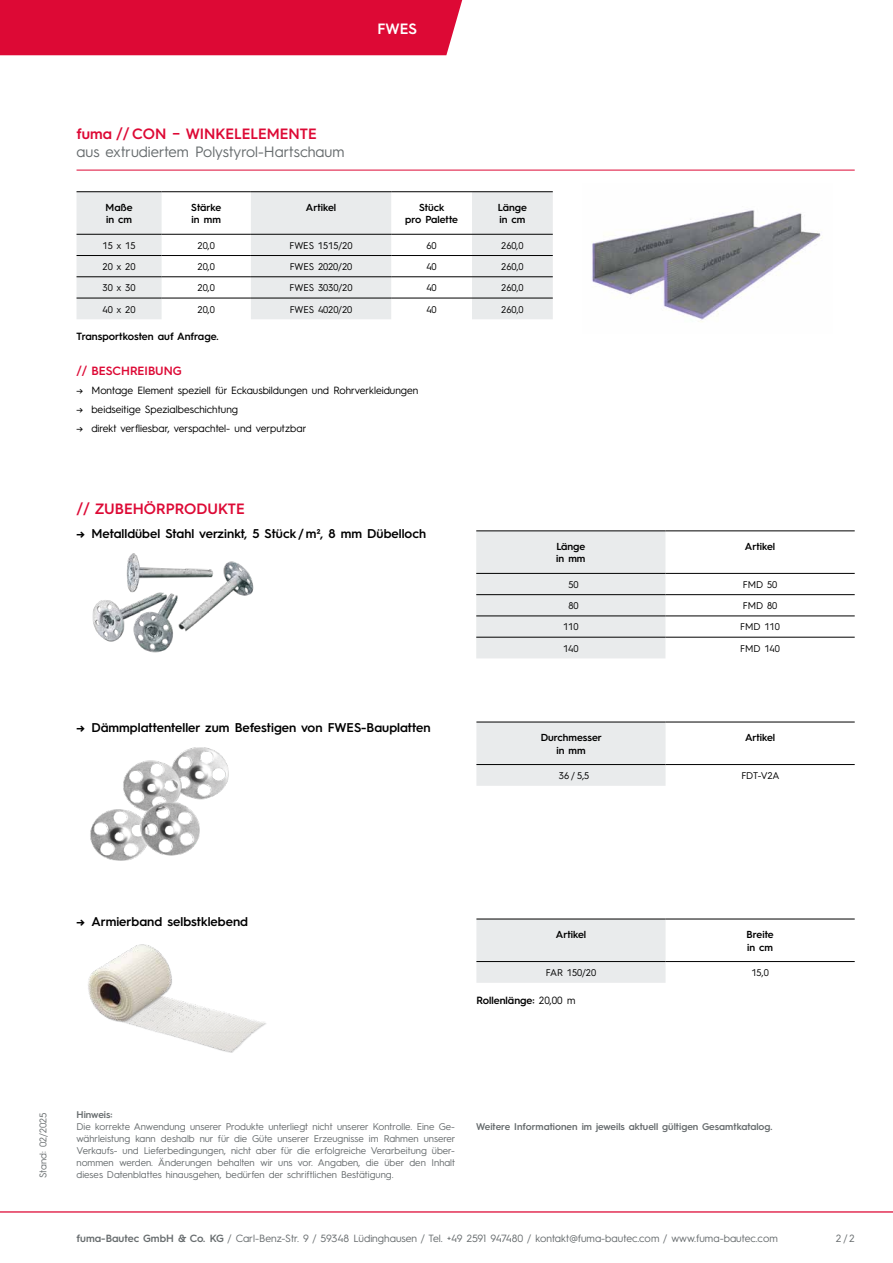
<style>
.page{position:relative;width:893px;height:1263px;background:#fff}
.page>*{position:absolute;margin:0;border:0;box-sizing:border-box;transform-origin:0 0}
.t1{font:600 15px "Hurme Geometric Sans 3";color:#dd0935}
.t2{font:15px "Hurme Geometric Sans 3";color:#676c6e}
.t3{font:600 15px "Hurme Geometric Sans 3";color:#fff}
.t4{font:600 12.75px "Hurme Geometric Sans 3";color:#000}
.t5{font:600 12px "Hurme Geometric Sans 3";color:#dd0935}
.t6{font:10.5px "Hurme Geometric Sans 3";color:#000}
.t7{font:10.5px "Hurme Geometric Sans 3";color:#676c6e}
.t8{font:600 10.5px "Hurme Geometric Sans 3";color:#000}
.t9{font:600 10.2px/12.5px "Hurme Geometric Sans 3";color:#000}
.t10{font:9.75px/12px "Hurme Geometric Sans 3";color:#676c6e;text-align:justify}
.t11{font:9.75px "Hurme Geometric Sans 3";color:#000}
.t12{font:600 9.75px "Hurme Geometric Sans 3";color:#676c6e}
.s1{font-weight:400}
.s2{font-weight:600}
</style>
<div class="page">
<div style="left:476px;top:531px;width:189px;height:127px;background:#e9ebec"></div>
<hr style="left:476px;top:616px;width:189px;height:1px;background:#000">
<hr style="left:665px;top:616px;width:190px;height:1px;background:#000">
<hr style="left:476px;top:637px;width:189px;height:1px;background:#000">
<hr style="left:665px;top:637px;width:190px;height:1px;background:#000">
<hr style="left:476px;top:573px;width:189px;height:1px;background:#000">
<hr style="left:665px;top:573px;width:190px;height:1px;background:#000">
<hr style="left:476px;top:594px;width:189px;height:1px;background:#000">
<hr style="left:665px;top:594px;width:190px;height:1px;background:#000">
<hr style="left:476px;top:530px;width:189px;height:1px;background:#000">
<hr style="left:665px;top:530px;width:190px;height:1px;background:#000">
<div style="left:476px;top:723px;width:190px;height:63px;background:#e9ebec"></div>
<hr style="left:476px;top:722px;width:190px;height:1px;background:#000">
<hr style="left:666px;top:722px;width:189px;height:1px;background:#000">
<hr style="left:476px;top:764px;width:190px;height:1px;background:#000">
<hr style="left:666px;top:764px;width:189px;height:1px;background:#000">
<div style="left:476px;top:920px;width:190px;height:63px;background:#e9ebec"></div>
<hr style="left:666px;top:961px;width:189px;height:1px;background:#000">
<hr style="left:476px;top:961px;width:190px;height:1px;background:#000">
<hr style="left:476px;top:919px;width:190px;height:1px;background:#000">
<hr style="left:666px;top:919px;width:189px;height:1px;background:#000">
<img style="left:92px;top:553px;width:162px;height:100px">
<img style="left:90px;top:747px;width:139px;height:114px">
<img style="left:88px;top:944px;width:178px;height:109px">
<div style="left:0;top:0;width:463px;height:55px;background:#dd0935"></div>
<hr style="left:0;top:1211px;width:893px;height:1px;background:#dd0935">
<div style="left:77px;top:192px;width:85px;height:127px;background:#e9ebec"></div>
<svg style="left:251px;top:192px;width:302px;height:127px"></svg>
<hr style="left:77px;top:276px;width:85px;height:1px;background:#000">
<hr style="left:162px;top:276px;width:89px;height:1px;background:#000">
<hr style="left:251px;top:276px;width:140px;height:1px;background:#000">
<hr style="left:391px;top:276px;width:81px;height:1px;background:#000">
<hr style="left:472px;top:276px;width:81px;height:1px;background:#000">
<hr style="left:77px;top:298px;width:85px;height:1px;background:#000">
<hr style="left:162px;top:298px;width:89px;height:1px;background:#000">
<hr style="left:251px;top:298px;width:140px;height:1px;background:#000">
<hr style="left:391px;top:298px;width:81px;height:1px;background:#000">
<hr style="left:472px;top:298px;width:81px;height:1px;background:#000">
<hr style="left:77px;top:234px;width:85px;height:1px;background:#000">
<hr style="left:162px;top:234px;width:89px;height:1px;background:#000">
<hr style="left:251px;top:234px;width:140px;height:1px;background:#000">
<hr style="left:391px;top:234px;width:81px;height:1px;background:#000">
<hr style="left:472px;top:234px;width:81px;height:1px;background:#000">
<hr style="left:77px;top:255px;width:85px;height:1px;background:#000">
<hr style="left:162px;top:255px;width:89px;height:1px;background:#000">
<hr style="left:251px;top:255px;width:140px;height:1px;background:#000">
<hr style="left:391px;top:255px;width:81px;height:1px;background:#000">
<hr style="left:472px;top:255px;width:81px;height:1px;background:#000">
<hr style="left:77px;top:191px;width:85px;height:1px;background:#000">
<hr style="left:162px;top:191px;width:89px;height:1px;background:#000">
<hr style="left:251px;top:191px;width:140px;height:1px;background:#000">
<hr style="left:391px;top:191px;width:81px;height:1px;background:#000">
<hr style="left:472px;top:191px;width:81px;height:1px;background:#000">
<img style="left:592px;top:210px;width:230px;height:112px">
<hr style="left:77px;top:170px;width:778px;height:1px;background:#dd0935">
<h1 class="t3" style="left:378px;top:18px;width:41px">FWES</h1>
<h1 class="t1" style="left:77px;top:124px;width:242px">fuma // CON – WINKELELEMENTE</h1>
<h1 class="t2" style="left:77px;top:142px;width:269px">aus extrudiertem Polystyrol-Hartschaum</h1>
<p class="t9" style="left:106px;top:200px;width:28px">Maße in cm</p>
<p class="t9" style="left:191px;top:200px;width:32px">Stärke in mm</p>
<p class="t9" style="left:306px;top:200px;width:32px">Artikel</p>
<p class="t9" style="left:405px;top:200px;width:54px;text-align:center">Stück<br>pro Palette</p>
<p class="t9" style="left:498px;top:200px;width:31px">Länge in cm</p>
<p class="t11" style="left:103px;top:239px;width:35px">15 x 15</p>
<p class="t11" style="left:198px;top:239px;width:19px">20,0</p>
<p class="t11" style="left:289px;top:239px;width:65px">FWES 1515/20</p>
<p class="t11" style="left:426px;top:239px;width:12px">60</p>
<p class="t11" style="left:501px;top:239px;width:24px">260,0</p>
<p class="t11" style="left:103px;top:260px;width:34px">20 x 20</p>
<p class="t11" style="left:198px;top:260px;width:19px">20,0</p>
<p class="t11" style="left:290px;top:260px;width:64px">FWES 2020/20</p>
<p class="t11" style="left:426px;top:260px;width:12px">40</p>
<p class="t11" style="left:501px;top:260px;width:24px">260,0</p>
<p class="t11" style="left:103px;top:281px;width:35px">30 x 30</p>
<p class="t11" style="left:198px;top:281px;width:19px">20,0</p>
<p class="t11" style="left:290px;top:281px;width:64px">FWES 3030/20</p>
<p class="t11" style="left:426px;top:281px;width:12px">40</p>
<p class="t11" style="left:501px;top:281px;width:24px">260,0</p>
<p class="t11" style="left:103px;top:302px;width:34px">40 x 20</p>
<p class="t11" style="left:198px;top:302px;width:19px">20,0</p>
<p class="t11" style="left:290px;top:302px;width:64px">FWES 4020/20</p>
<p class="t11" style="left:426px;top:302px;width:12px">40</p>
<p class="t11" style="left:501px;top:302px;width:24px">260,0</p>
<p class="t8" style="left:77px;top:329px;width:144px">Transportkosten auf Anfrage.</p>
<p class="t5" style="left:77px;top:362px;width:107px">// BESCHREIBUNG</p>
<p class="t6" style="left:77px;top:383px;width:343px">→ Montage Element speziell für Eckausbildungen und Rohrverkleidungen</p>
<p class="t6" style="left:77px;top:402px;width:163px">→ beidseitige Spezialbeschichtung</p>
<p class="t6" style="left:77px;top:421px;width:231px">→ direkt verfliesbar, verspachtel- und verputzbar</p>
<h1 class="t1" style="left:77px;top:498px;width:170px">// ZUBEHÖRPRODUKTE</h1>
<h2 class="t4" style="left:77px;top:525px;width:351px">→ Metalldübel Stahl verzinkt, 5 Stück / m², 8 mm Dübelloch</h2>
<p class="t9" style="left:556px;top:539px;width:31px">Länge in mm</p>
<p class="t9" style="left:745px;top:539px;width:32px">Artikel</p>
<p class="t11" style="left:568px;top:578px;width:12px">50</p>
<p class="t11" style="left:743px;top:578px;width:36px">FMD 50</p>
<p class="t11" style="left:568px;top:599px;width:12px">80</p>
<p class="t11" style="left:743px;top:599px;width:36px">FMD 80</p>
<p class="t11" style="left:563px;top:620px;width:17px">110</p>
<p class="t11" style="left:740px;top:620px;width:41px">FMD 110</p>
<p class="t11" style="left:563px;top:642px;width:17px">140</p>
<p class="t11" style="left:740px;top:642px;width:41px">FMD 140</p>
<h2 class="t4" style="left:77px;top:719px;width:356px">→ Dämmplattenteller zum Befestigen von FWES-Bauplatten</h2>
<p class="t9" style="left:541px;top:731px;width:63px;text-align:center">Durchmesser in mm</p>
<p class="t9" style="left:745px;top:731px;width:32px">Artikel</p>
<p class="t11" style="left:559px;top:769px;width:32px">36 / 5,5</p>
<p class="t11" style="left:741px;top:769px;width:40px">FDT-V2A</p>
<h2 class="t4" style="left:77px;top:913px;width:173px">→ Armierband selbstklebend</h2>
<p class="t9" style="left:556px;top:928px;width:32px">Artikel</p>
<p class="t9" style="left:747px;top:928px;width:29px">Breite in cm</p>
<p class="t11" style="left:546px;top:966px;width:52px">FAR 150/20</p>
<p class="t11" style="left:751px;top:966px;width:19px">15,0</p>
<p class="t8" style="left:476px;top:992px;width:100px">Rollenlänge: <span class="s1">20,00 m</span></p>
<p class="t10" style="left:36px;top:1178px;width:67px;rotate:-90deg">Stand: 02/2025</p>
<p class="t12" style="left:77px;top:1108px;width:38px">Hinweis:</p>
<p class="t10" style="left:77px;top:1120px;width:380px">Die korrekte Anwendung unserer Produkte unterliegt nicht unserer Kontrolle. Eine Ge&shy;währleistung kann deshalb nur für die Güte unserer Erzeugnisse im Rahmen unserer Verkaufs- und Lieferbedingungen, nicht aber für die erfolgreiche Verarbeitung über&shy;nommen werden. Änderungen behalten wir uns vor. Angaben, die über den Inhalt dieses Datenblattes hinausgehen, bedürfen der schriftlichen Bestätigung.</p>
<p class="t12" style="left:476px;top:1120px;width:298px">Weitere Informationen im jeweils aktuell gültigen Gesamtkatalog.</p>
<p class="t7" style="left:77px;top:1231px;width:703px"><span class="s2">fuma-Bautec GmbH &amp; Co. KG</span> / Carl-Benz-Str. 9 / 59348 Lüdinghausen / Tel. +49 2591 947480 / kontakt@fuma-bautec.com / www.fuma-bautec.com</p>
<p class="t7" style="left:836px;top:1231px;width:20px">2/2</p>
</div>
